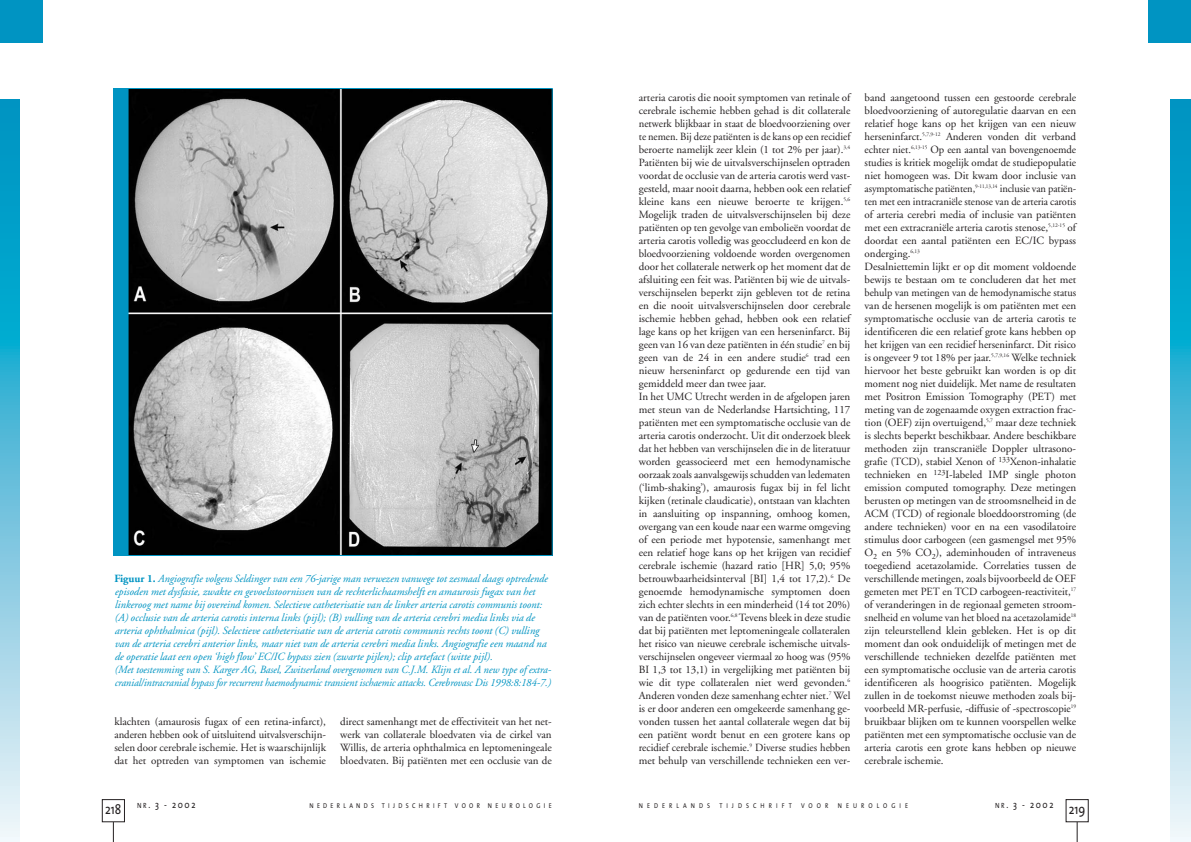
<style>
.page{position:relative;width:1191px;height:842px;background:#fff}
.page>*{position:absolute;margin:0;border:0;box-sizing:border-box;transform-origin:0 0}
.t1{font:14px "The Mix";color:#231f20;scale:.85 1}
.t2{font:11px/13px "Adobe Garamond";color:#231f20}
.t3{font:italic 11px/13px "Adobe Garamond";color:#0094c2}
.t4{font:10px "The Mix";letter-spacing:.185em;color:#231f20;scale:.85 1}
.t5{font:7px "The Mix";letter-spacing:.55em;color:#231f20;scale:.85 1}
.t6{font:7px "The Mix";letter-spacing:.675em;color:#231f20;scale:.85 1}
.t7{font:7px "The Mix";letter-spacing:.68em;color:#231f20;scale:.85 1}
.t8{font:7px "The Mix";letter-spacing:.605em;color:#231f20;scale:.85 1}
.s1{font-weight:700;font-style:normal}
.s2{font-size:7.5px}
</style>
<div class="page">
<svg style="left:1077px;top:822px;width:1px;height:20px"></svg>
<svg style="left:1171px;top:99px;width:20px;height:743px;background:#60bfdb"></svg>
<div style="left:1148px;top:0;width:43px;height:43px;background:#0094c2"></div>
<svg style="left:113px;top:822px;width:1px;height:20px"></svg>
<div style="left:102px;top:799px;width:23px;height:23px;border:1px solid #231f20"></div>
<svg style="left:0;top:99px;width:20px;height:743px;background:#60bfdb"></svg>
<div style="left:0;top:0;width:43px;height:43px;background:#0094c2"></div>
<img style="left:130px;top:90px;width:421px;height:464px">
<div style="left:113px;top:88px;width:15px;height:468px;background:#0094c2"></div>
<p class="t3" style="left:114px;top:573px;width:438px"><span class="s1">Figuur 1.</span> Angiografie volgens Seldinger van een 76-jarige man verwezen vanwege tot zesmaal daags optredende episoden met dysfasie, zwakte en gevoelsstoornissen van de rechterlichaamshelft en amaurosis fugax van het linkeroog met name bij overeind komen. Selectieve catheterisatie van de linker arteria carotis communis toont: (A) occlusie van de arteria carotis interna links (pijl); (B) vulling van de arteria cerebri media links via de arteria ophthalmica (pijl). Selectieve catheterisatie van de arteria carotis communis rechts toont (C) vulling van de arteria cerebri anterior links, maar niet van de arteria cerebri media links. Angiografie een maand na de operatie laat een open ‘high flow’ EC/IC bypass zien (zwarte pijlen); clip artefact (witte pijl).<br>(Met toestemming van S. Karger AG, Basel, Zwitserland overgenomen van C.J.M. Klijn et al. A new type of extra&shy;cranial/intracranial bypass for recurrent haemodynamic transient ischaemic attacks. Cerebrovasc Dis 1998:8:184-7.)</p>
<p class="t2" style="left:114px;top:716px;width:213px;text-align:justify">klachten (amaurosis fugax of een retina-infarct), anderen hebben ook of uitsluitend uitvalsverschijn&shy;selen door cerebrale ischemie. Het is waarschijnlijk dat het optreden van symptomen van ischemie</p>
<p class="t2" style="left:340px;top:716px;width:213px;text-align:justify">direct samenhangt met de effectiviteit van het net&shy;werk van collaterale bloedvaten via de cirkel van Willis, de arteria ophthalmica en leptomeningeale bloedvaten. Bij patiënten met een occlusie van de</p>
<p class="t4" style="left:137px;top:801px;width:70px"><span class="s2">NR</span>. 3 - 2002</p>
<p class="t5" style="left:309px;top:804px;width:287px">NEDERLANDS TIJDSCHRIFT VOOR NEUROLOGIE</p>
<p class="t1" style="left:105px;top:804px;width:21px">218</p>
<p class="t2" style="left:639px;top:92px;width:213px">arteria carotis die nooit symptomen van retinale of cerebrale ischemie hebben gehad is dit collaterale netwerk blijkbaar in staat de bloedvoorziening over te nemen. Bij deze patiënten is de kans op een recidief beroerte namelijk zeer klein (1 tot 2% per jaar).<sup>3,4<br></sup>Patiënten bij wie de uitvalsverschijnselen optraden voordat de occlusie van de arteria carotis werd vast&shy;gesteld, maar nooit daarna, hebben ook een relatief kleine kans een nieuwe beroerte te krijgen.<sup>5,6<br></sup>Mogelijk traden de uitvalsverschijnselen bij deze patiënten op ten gevolge van embolieën voordat de arteria carotis volledig was geoccludeerd en kon de bloedvoorziening voldoende worden overgenomen door het collaterale netwerk op het moment dat de afsluiting een feit was. Patiënten bij wie de uitvals&shy;verschijnselen beperkt zijn gebleven tot de retina en die nooit uitvalsverschijnselen door cerebrale ischemie hebben gehad, hebben ook een relatief lage kans op het krijgen van een herseninfarct. Bij geen van 16 van deze patiënten in één studie<sup>7</sup> en bij geen van de 24 in een andere studie<sup>6</sup> trad een nieuw herseninfarct op gedurende een tijd van gemiddeld meer dan twee jaar.<br>In het UMC Utrecht werden in de afgelopen jaren met steun van de Nederlandse Hartsichting, 117 patiënten met een symptomatische occlusie van de arteria carotis onderzocht. Uit dit onderzoek bleek dat het hebben van verschijnselen die in de literatuur worden geassocieerd met een hemodynamische oorzaak zoals aanvalsgewijs schudden van ledematen (‘limb-shaking’), amaurosis fugax bij in fel licht kijken (retinale claudicatie), ontstaan van klachten in aansluiting op inspanning, omhoog komen, overgang van een koude naar een warme omgeving of een periode met hypotensie, samenhangt met een relatief hoge kans op het krijgen van recidief cerebrale ischemie (hazard ratio [HR] 5,0; 95% betrouwbaarheidsinterval [BI] 1,4 tot 17,2).<sup>6</sup> De genoemde hemodynamische symptomen doen zich echter slechts in een minderheid (14 tot 20%) van de patiënten voor.<sup>6,8</sup> Tevens bleek in deze studie dat bij patiënten met leptomeningeale collateralen het risico van nieuwe cerebrale ischemische uitvals&shy;verschijnselen ongeveer viermaal zo hoog was (95% BI 1,3 tot 13,1) in vergelijking met patiënten bij wie dit type collateralen niet werd gevonden.<sup>6<br></sup>Anderen vonden deze samenhang echter niet.<sup>7</sup> Wel is er door anderen een omgekeerde samenhang ge&shy;vonden tussen het aantal collaterale wegen dat bij een patiënt wordt benut en een grotere kans op recidief cerebrale ischemie.<sup>9</sup> Diverse studies hebben met behulp van verschillende technieken een ver-</p>
<p class="t2" style="left:865px;top:92px;width:213px">band aangetoond tussen een gestoorde cerebrale bloedvoorziening of autoregulatie daarvan en een relatief hoge kans op het krijgen van een nieuw herseninfarct.<sup>5,7,9-12</sup> Anderen vonden dit verband echter niet.<sup>6,13-15</sup> Op een aantal van bovengenoemde studies is kritiek mogelijk omdat de studiepopulatie niet homogeen was. Dit kwam door inclusie van asymptomatische patiënten,<sup>9-11,13,14</sup> inclusie van patiën&shy;ten met een intracraniële stenose van de arteria carotis of arteria cerebri media of inclusie van patiënten met een extracraniële arteria carotis stenose,<sup>5,12-15</sup> of doordat een aantal patiënten een EC/IC bypass onderging.<sup>6,13<br></sup>Desalniettemin lijkt er op dit moment voldoende bewijs te bestaan om te concluderen dat het met behulp van metingen van de hemodynamische status van de hersenen mogelijk is om patiënten met een symptomatische occlusie van de arteria carotis te identificeren die een relatief grote kans hebben op het krijgen van een recidief herseninfarct. Dit risico is ongeveer 9 tot 18% per jaar.<sup>5,7,9,16</sup> Welke techniek hiervoor het beste gebruikt kan worden is op dit moment nog niet duidelijk. Met name de resultaten met Positron Emission Tomography (PET) met meting van de zogenaamde oxygen extraction frac&shy;tion (OEF) zijn overtuigend,<sup>5,7</sup> maar deze techniek is slechts beperkt beschikbaar. Andere beschikbare methoden zijn transcraniële Doppler ultrasono&shy;grafie (TCD), stabiel Xenon of <sup>133</sup>Xenon-inhalatie technieken en <sup>123</sup>I-labeled IMP single photon emission computed tomography. Deze metingen berusten op metingen van de stroomsnelheid in de ACM (TCD) of regionale bloeddoorstroming (de andere technieken) voor en na een vasodilatoire stimulus door carbogeen (een gasmengsel met 95% O<sub>2</sub> en 5% CO<sub>2</sub>), ademinhouden of intraveneus toegediend acetazolamide. Correlaties tussen de verschillende metingen, zoals bijvoorbeeld de OEF gemeten met PET en TCD carbogeen-reactiviteit,<sup>17 </sup>of veranderingen in de regionaal gemeten stroom&shy;snelheid en volume van het bloed na acetazolamide<sup>18 </sup>zijn teleurstellend klein gebleken. Het is op dit moment dan ook onduidelijk of metingen met de verschillende technieken dezelfde patiënten met een symptomatische occlusie van de arteria carotis identificeren als hoogrisico patiënten. Mogelijk zullen in de toekomst nieuwe methoden zoals bij&shy;voorbeeld MR-perfusie, -diffusie of -spectroscopie<sup>19 </sup>bruikbaar blijken om te kunnen voorspellen welke patiënten met een symptomatische occlusie van de arteria carotis een grote kans hebben op nieuwe cerebrale ischemie.</p>
<p class="t6" style="left:639px;top:804px;width:85px">NEDERLANDS</p>
<p class="t7" style="left:719px;top:804px;width:87px">TIJDSCHRIFT</p>
<p class="t8" style="left:801px;top:804px;width:34px">VOOR</p>
<p class="t6" style="left:838px;top:804px;width:84px">NEUROLOGIE</p>
<p class="t4" style="left:995px;top:801px;width:70px"><span class="s2">NR</span>. 3 - 2002</p>
<p class="t1" style="left:1069px;top:804px;width:21px">219</p>
</div>
